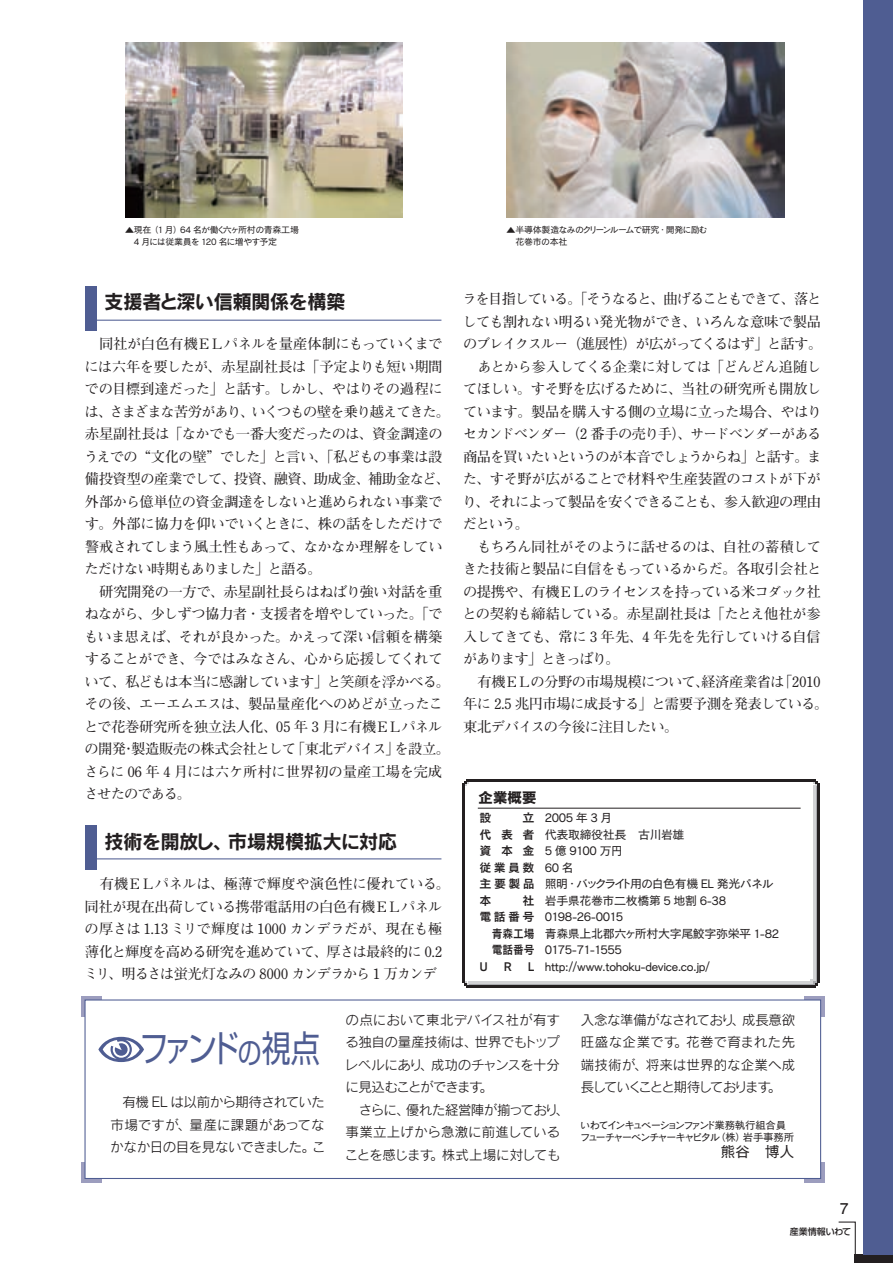
<style>
.page{position:relative;width:894px;height:1263px;background:#fff}
.page>*{position:absolute;margin:0;border:0;box-sizing:border-box;transform-origin:0 0}
.t1{font:36.45px "Shin Go Pro Regular 90 pv RKSJ H";letter-spacing:-.17em;color:#4f5d92;scale:.8 1}
.t2{font:19.5px "Rodin Pro B 90 pv RKSJ H";letter-spacing:-.035em;color:#231f20}
.t3{font:15px "Cezanne Pro B 90 pv RKSJ H";color:#231f20}
.t4{font:14.85px "Futo Go B101 Pro Bold 90 pv RKSJ H";color:#231f20}
.t5{font:14.25px/22.5px "Futo Min A101 Pro Bold 90 pv RKSJ H";letter-spacing:-.04em;color:#231f20}
.t6{font:13.5px/22.5px "Rodin Pro M 90 pv RKSJ H";letter-spacing:-.03em;color:#231f20;text-align:justify}
.t7{font:12px/16.5px "Cezanne Pro M 90 pv RKSJ H";letter-spacing:-.035em;color:#231f20}
.t8{font:12px "Cezanne Pro DB 90 pv RKSJ H";letter-spacing:.19em;color:#231f20}
.t9{font:12px "Cezanne Pro DB 90 pv RKSJ H";letter-spacing:.19em;color:#231f20;scale:.9 1}
.t10{font:10.5px/12px "Cezanne Pro M 90 pv RKSJ H";letter-spacing:-.155em;color:#231f20}
.t11{font:9px/12px "Cezanne Pro M 90 pv RKSJ H";letter-spacing:-.07em;color:#231f20}
.t12{font:9px "Shin Go Pro Medium 90 pv RKSJ H";color:#231f20}
.s1{font-size:29.7px}
</style>
<div class="page">
<svg style="left:838px;top:1221px;width:18px;height:42px"></svg>
<div style="left:855px;top:1254px;width:38px;height:9px;background:#231f20"></div>
<div style="left:863px;top:0;width:30px;height:1254px;background:#4f5d92"></div>
<div style="left:85px;top:286px;width:12px;height:44px;background:#4f5d92"></div>
<hr style="left:96px;top:320px;width:345px;height:1px;background:#4f5d92">
<div style="left:805px;top:1162px;width:20px;height:20px;background:linear-gradient(to right,#9e9ebf,#989abc)"></div>
<div style="left:805px;top:996px;width:20px;height:20px;background:linear-gradient(to right,#9e9ebf,#989abc)"></div>
<div style="left:81px;top:1162px;width:21px;height:20px;background:linear-gradient(to bottom,#9c9dbe,#9c9dbe)"></div>
<div style="left:81px;top:996px;width:21px;height:20px;background:linear-gradient(to bottom,#9c9dbe,#9c9dbe)"></div>
<div style="left:85px;top:1000px;width:736px;height:178px;background:#fff"></div>
<div style="left:85px;top:999px;width:736px;height:180px;border:1px solid #4f5d92"></div>
<svg style="left:98px;top:1037px;width:46px;height:25px"></svg>
<hr style="left:468px;top:983px;width:347px;height:2px;background:#a8a9ad">
<hr style="left:815px;top:785px;width:2px;height:198px;background:#a8a9ad">
<hr style="left:468px;top:981px;width:343px;height:2px;background:#d1d2d4">
<hr style="left:813px;top:785px;width:2px;height:196px;background:#d1d2d4">
<hr style="left:510px;top:779px;width:288px;height:2px;background:#231f20">
<hr style="left:510px;top:985px;width:288px;height:3px;background:#231f20">
<svg style="left:798px;top:779px;width:19px;height:6px"></svg>
<svg style="left:798px;top:979px;width:19px;height:9px"></svg>
<hr style="left:817px;top:783px;width:2px;height:200px;background:#231f20">
<svg style="left:464px;top:779px;width:46px;height:6px"></svg>
<svg style="left:464px;top:981px;width:46px;height:7px"></svg>
<hr style="left:462px;top:783px;width:2px;height:200px;background:#231f20">
<hr style="left:478px;top:808px;width:323px;height:1px;background:#231f20">
<img style="left:507px;top:43px;width:277px;height:175px">
<img style="left:125px;top:43px;width:278px;height:175px">
<div style="left:85px;top:825px;width:12px;height:44px;background:#4f5d92"></div>
<hr style="left:96px;top:858px;width:345px;height:1px;background:#4f5d92">
<p class="t11" style="left:125px;top:224px;width:176px">▲現在（1 月）64 名が働く六ヶ所村の青森工場　4 月には従業員を 120 名に増やす予定</p>
<h2 class="t2" style="left:85px;top:294px;width:262px">　支援者と深い信頼関係を構築</h2>
<p class="t5" style="left:84px;top:335px;width:368px">　同社が白色有機ＥＬパネルを量産体制にもっていくまでには六年を要したが、赤星副社長は「予定よりも短い期間での目標到達だった」と話す。しかし、やはりその過程には、さまざまな苦労があり、いくつもの壁を乗り越えてきた。赤星副社長は「なかでも一番大変だったのは、資金調達のうえでの“文化の壁”でした」と言い、「私どもの事業は設備投資型の産業でして、投資、融資、助成金、補助金など、外部から億単位の資金調達をしないと進められない事業です。外部に協力を仰いでいくときに、株の話をしただけで警戒されてしまう風土性もあって、なかなか理解をしていただけない時期もありました」と語る。<br>　研究開発の一方で、赤星副社長らはねばり強い対話を重ねながら、少しずつ協力者・支援者を増やしていった。「でもいま思えば、それが良かった。かえって深い信頼を構築することができ、今ではみなさん、心から応援してくれていて、私どもは本当に感謝しています」と笑顔を浮かべる。その後、エーエムエスは、製品量産化へのめどが立ったことで花巻研究所を独立法人化、05 年 3 月に有機ＥＬパネルの開発・製造販売の株式会社として「東北デバイス」を設立。さらに 06 年 4 月には六ケ所村に世界初の量産工場を完成させたのである。</p>
<h2 class="t2" style="left:85px;top:834px;width:314px">　技術を開放し、市場規模拡大に対応</h2>
<p class="t5" style="left:84px;top:875px;width:368px">　有機ＥＬパネルは、極薄で輝度や演色性に優れている。同社が現在出荷している携帯電話用の白色有機ＥＬパネルの厚さは 1.13 ミリで輝度は 1000 カンデラだが、現在も極薄化と輝度を高める研究を進めていて、厚さは最終的に 0.2ミリ、明るさは蛍光灯なみの 8000 カンデラから 1 万カンデ</p>
<p class="t11" style="left:507px;top:224px;width:202px">▲半導体製造なみのクリーンルームで研究・開発に励む　花巻市の本社</p>
<p class="t5" style="left:462px;top:290px;width:368px">ラを目指している。「そうなると、曲げることもできて、落としても割れない明るい発光物ができ、いろんな意味で製品のブレイクスルー（進展性）が広がってくるはず」と話す。　あとから参入してくる企業に対しては「どんどん追随してほしい。すそ野を広げるために、当社の研究所も開放しています。製品を購入する側の立場に立った場合、やはりセカンドベンダー（2 番手の売り手）、サードベンダーがある商品を買いたいというのが本音でしょうからね」と話す。また、すそ野が広がることで材料や生産装置のコストが下がり、それによって製品を安くできることも、参入歓迎の理由だという。<br>　もちろん同社がそのように話せるのは、自社の蓄積してきた技術と製品に自信をもっているからだ。各取引会社との提携や、有機ＥＬのライセンスを持っている米コダック社との契約も締結している。赤星副社長は「たとえ他社が参入してきても、常に 3 年先、4 年先を先行していける自信があります」ときっぱり。<br>　有機ＥＬの分野の市場規模について、経済産業省は「2010年に 2.5 兆円市場に成長する」と需要予測を発表している。東北デバイスの今後に注目したい。</p>
<p class="t3" style="left:478px;top:792px;width:60px">企業概要</p>
<p class="t8" style="left:480px;top:813px;width:56px">設　　立</p>
<p class="t8" style="left:480px;top:830px;width:56px">代表者</p>
<p class="t8" style="left:480px;top:846px;width:56px">資本金</p>
<p class="t8" style="left:480px;top:863px;width:56px">従業員数</p>
<p class="t8" style="left:480px;top:879px;width:57px">主要製品</p>
<p class="t8" style="left:480px;top:896px;width:56px">本　　社</p>
<p class="t8" style="left:479px;top:912px;width:57px">電話番号</p>
<p class="t9" style="left:492px;top:929px;width:49px">青森工場</p>
<p class="t9" style="left:492px;top:945px;width:49px">電話番号</p>
<p class="t8" style="left:479px;top:962px;width:10px">U</p>
<p class="t8" style="left:504px;top:962px;width:9px">R</p>
<p class="t8" style="left:528px;top:962px;width:8px">L</p>
<p class="t7" style="left:545px;top:811px;width:236px">2005 年 3 月<br>代表取締役社長　古川岩雄<br>5 億 9100 万円<br>60 名<br>照明・バックライト用の白色有機 EL 発光パネル岩手県花巻市二枚橋第 5 地割 6-38<br>0198-26-0015<br>青森県上北郡六ヶ所村大字尾鮫字弥栄平 1-82<br>0175-71-1555 http://www.tohoku-device.co.jp/</p>
<h1 class="t1" style="left:140px;top:1035px;width:227px">ファンド<span class="s1">の</span>視点</h1>
<p class="t6" style="left:110px;top:1093px;width:217px;text-indent:12px">有機 EL は以前から期待されていた市場ですが、量産に課題があってなかなか日の目を見ないできました。こ</p>
<p class="t6" style="left:344px;top:1010px;width:226px;text-align:left">の点において東北デバイス社が有する独自の量産技術は、世界でもトップレベルにあり、成功のチャンスを十分に見込むことができます。<br>　さらに、優れた経営陣が揃っており、事業立上げから急激に前進していることを感じます。株式上場に対しても</p>
<p class="t6" style="left:581px;top:1010px;width:216px">入念な準備がなされており、成長意欲旺盛な企業です。花巻で育まれた先端技術が、将来は世界的な企業へ成長していくことと期待しております。</p>
<p class="t10" style="left:580px;top:1120px;width:216px">いわてインキュベーションファンド業務執行組合員フューチャーベンチャーキャピタル（株）岩手事務所</p>
<p class="t4" style="left:840px;top:1203px;width:10px">7</p>
<p class="t12" style="left:790px;top:1228px;width:63px">産業情報いわて</p>
</div>
